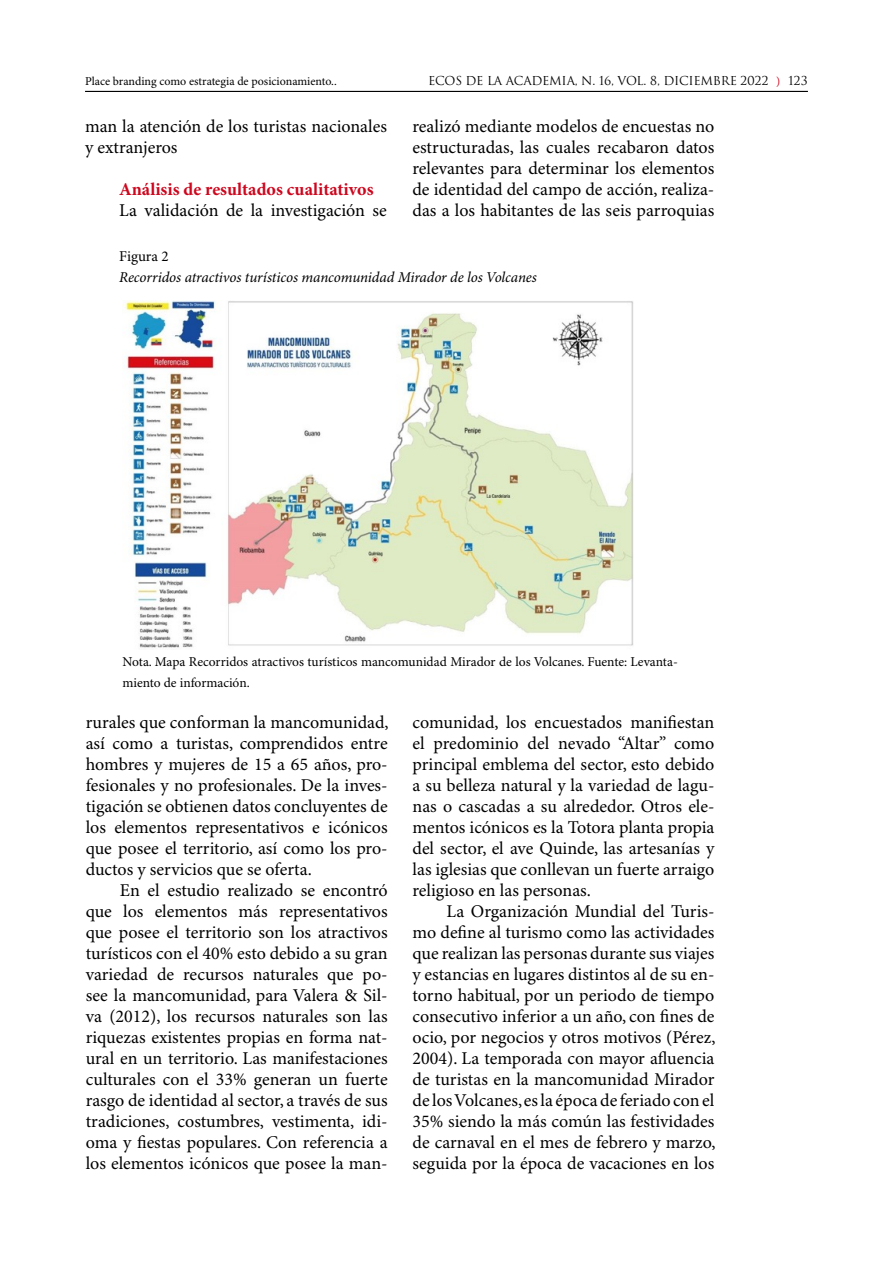
<style>
.page{position:relative;width:893px;height:1263px;background:#fff}
.page>*{position:absolute;margin:0;border:0;box-sizing:border-box;transform-origin:0 0}
.t1{font:18px/21px "Minion Pro";color:#000;text-align:justify}
.t2{font:700 18px "Minion Pro";color:#cd071e}
.t3{font:italic 15px "Minion Pro";letter-spacing:-.005em;color:#000}
.t4{font:15px "Minion Pro";color:#000}
.t5{font:13.5px/21px "Minion Pro";letter-spacing:-.015em;color:#000}
.t6{font:12px "Minion Pro";color:#000}
.t7{font:12px "Trajan";letter-spacing:-.02em;color:#000}
.s1{font-family:"Minion Pro";color:#cd071e}
</style>
<div class="page">
<hr style="left:85px;top:91px;width:723px;height:1px;background:#000">
<img style="left:122px;top:300px;width:511px;height:348px">
<p class="t6" style="left:85px;top:74px;width:253px">Place branding como estrategia de posicionamiento..</p>
<p class="t1" style="left:85px;top:117px;width:303px">man la atención de los turistas nacionales y extranjeros</p>
<p class="t2" style="left:119px;top:179px;width:256px">Análisis de resultados cualitativos</p>
<p class="t1" style="left:119px;top:201px;width:269px">La validación de la investigación se</p>
<p class="t7" style="left:428px;top:73px;width:381px">ECOS DE LA ACADEMIA, N. 16, VOL. 8, DICIEMBRE 2022 <span class="s1">)</span> 123</p>
<p class="t1" style="left:412px;top:117px;width:303px">realizó mediante modelos de encuestas no estructuradas, las cuales recabaron datos relevantes para determinar los elementos de identidad del campo de acción, realiza&shy;das a los habitantes de las seis parroquias</p>
<p class="t4" style="left:119px;top:247px;width:51px">Figura 2</p>
<p class="t3" style="left:119px;top:268px;width:419px">Recorridos atractivos turísticos mancomunidad Mirador de los Volcanes</p>
<p class="t5" style="left:122px;top:652px;width:557px">Nota. Mapa Recorridos atractivos turísticos mancomunidad Mirador de los Volcanes. Fuente: Levanta&shy;miento de información.</p>
<p class="t1" style="left:86px;top:712px;width:304px">rurales que conforman la mancomunidad, así como a turistas, comprendidos entre hombres y mujeres de 15 a 65 años, pro&shy;fesionales y no profesionales. De la inves&shy;tigación se obtienen datos concluyentes de los elementos representativos e icónicos que posee el territorio, así como los pro&shy;ductos y servicios que se oferta.</p>
<p class="t1" style="left:86px;top:880px;width:303px;text-indent:34px">En el estudio realizado se encontró que los elementos más representativos que posee el territorio son los atractivos turísticos con el 40% esto debido a su gran variedad de recursos naturales que po&shy;see la mancomunidad, para Valera &amp; Sil&shy;va (2012), los recursos naturales son las riquezas existentes propias en forma nat&shy;ural en un territorio. Las manifestaciones culturales con el 33% generan un fuerte rasgo de identidad al sector, a través de sus tradiciones, costumbres, vestimenta, idi&shy;oma y fiestas populares. Con referencia a los elementos icónicos que posee la man-</p>
<p class="t1" style="left:413px;top:712px;width:304px">comunidad, los encuestados manifiestan el predominio del nevado “Altar” como principal emblema del sector, esto debido a su belleza natural y la variedad de lagu&shy;nas o cascadas a su alrededor. Otros ele&shy;mentos icónicos es la Totora planta propia del sector, el ave Quinde, las artesanías y las iglesias que conllevan un fuerte arraigo religioso en las personas.</p>
<p class="t1" style="left:413px;top:901px;width:304px;text-indent:34px">La Organización Mundial del Turis&shy;mo define al turismo como las actividades que realizan las personas durante sus viajes y estancias en lugares distintos al de su en&shy;torno habitual, por un periodo de tiempo consecutivo inferior a un año, con fines de ocio, por negocios y otros motivos (Pérez, 2004). La temporada con mayor afluencia de turistas en la mancomunidad Mirador de los Volcanes, es la época de feriado con el 35% siendo la más común las festividades de carnaval en el mes de febrero y marzo, seguida por la época de vacaciones en los</p>
</div>
